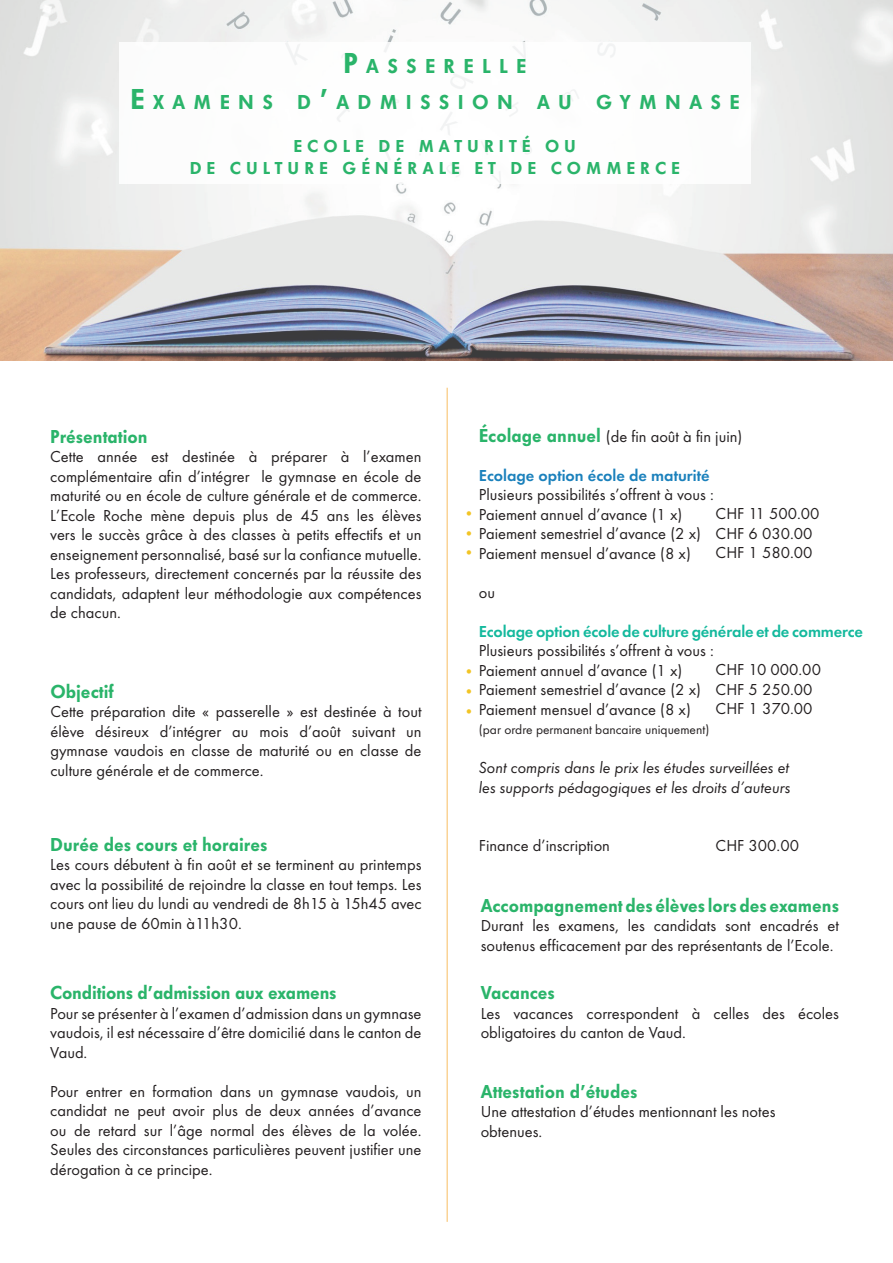
<style>
.page{position:relative;width:893px;height:1263px;background:#fff}
.page>*{position:absolute;margin:0;border:0;box-sizing:border-box;transform-origin:0 0}
.t1{font:800 21px/36px "Futura EF";letter-spacing:.4em;color:#2ab46a;text-align:center}
.t2{font:800 19.5px "Futura EF";color:#2ab46a}
.t3{font:800 18px/21.6px "Futura EF";letter-spacing:.28em;color:#2ab46a;text-align:center}
.t4{font:16.5px/19.5px "Futura EF";color:#231f20}
.t5{font:italic 16.5px/19.5px "Futura EF";color:#231f20}
.t6{font:600 16.5px "Futura EF";letter-spacing:-.01em;color:#14b99d}
.t7{font:600 16.5px "Futura EF";color:#1b81bc}
.t8{font:16.5px/19.8px "Minion Pro";color:#f2c425;text-align:justify}
.t9{font:13.5px "Futura EF";color:#231f20}
.s1{font-size:30px}
.s2{font-weight:800;font-size:19.5px;color:#2ab46a}
.s3{font-family:"Minion Pro";color:#f2c425}
</style>
<div class="page">
<img style="left:0;top:0;width:893px;height:361px">
<hr style="left:446px;top:388px;width:2px;height:834px;background:#fad396">
<div style="left:119px;top:43px;width:632px;height:141px;background:#fff"></div>
<p class="t1" style="left:130px;top:48px;width:611px"><span class="s1">P</span>ASSERELLE<br><span class="s1">E</span> XAMENS D<span class="s1">’</span>ADMISSION AU GYMNASE</p>
<p class="t3" style="left:190px;top:135px;width:492px">ECOLE DE MATURITÉ OU<br>DE CULTURE GÉNÉRALE ET DE COMMERCE</p>
<p class="t2" style="left:50px;top:425px;width:99px">Présentation</p>
<p class="t4" style="left:50px;top:447px;width:373px;text-align:justify">Cette année est destinée à préparer à l’examen complémentaire afin d’intégrer le gymnase en école de maturité ou en école de culture générale et de commerce.<br>L’Ecole Roche mène depuis plus de 45 ans les élèves vers le succès grâce à des classes à petits effectifs et un enseignement personnalisé, basé sur la confiance mutuelle.<br>Les professeurs, directement concernés par la réussite des candidats, adaptent leur méthodologie aux compétences de chacun.</p>
<p class="t2" style="left:50px;top:680px;width:65px">Objectif</p>
<p class="t4" style="left:50px;top:702px;width:373px;text-align:justify">Cette préparation dite « passerelle » est destinée à tout élève désireux d’intégrer au mois d’août suivant un gymnase vaudois en classe de maturité ou en classe de culture générale et de commerce.</p>
<p class="t2" style="left:50px;top:833px;width:218px">Durée des cours et horaires</p>
<p class="t4" style="left:50px;top:855px;width:373px;text-align:justify">Les cours débutent à fin août et se terminent au printemps avec la possibilité de rejoindre la classe en tout temps. Les cours ont lieu du lundi au vendredi de 8h15 à 15h45 avec une pause de 60min à11h30.</p>
<p class="t2" style="left:50px;top:981px;width:288px">Conditions d’admission aux examens</p>
<p class="t4" style="left:50px;top:1003px;width:373px;text-align:justify">Pour se présenter à l’examen d’admission dans un gymnase vaudois, il est nécessaire d’être domicilié dans le canton de Vaud.</p>
<p class="t4" style="left:50px;top:1081px;width:373px;text-align:justify">Pour entrer en formation dans un gymnase vaudois, un candidat ne peut avoir plus de deux années d’avance ou de retard sur l’âge normal des élèves de la volée.<br>Seules des circonstances particulières peuvent justifier une dérogation à ce principe.</p>
<p class="t4" style="left:479px;top:426px;width:265px"><span class="s2">Écolage annuel</span> (de fin août à fin juin)</p>
<p class="t7" style="left:479px;top:465px;width:232px">Ecolage option école de maturité</p>
<p class="t4" style="left:479px;top:485px;width:236px">Plusieurs possibilités s’offrent à vous :<br>Paiement annuel d’avance (1 x)<br>Paiement semestriel d’avance (2 x)<br>Paiement mensuel d’avance (8 x)</p>
<p class="t4" style="left:479px;top:582px;width:18px">ou</p>
<p class="t6" style="left:479px;top:621px;width:386px">Ecolage option école de culture générale et de commerce</p>
<p class="t4" style="left:479px;top:641px;width:236px">Plusieurs possibilités s’offrent à vous :</p>
<p class="t4" style="left:466px;top:660px;width:218px"><span class="s3">•</span> Paiement annuel d’avance (1 x)</p>
<p class="t4" style="left:466px;top:680px;width:237px"><span class="s3">•</span> Paiement semestriel d’avance (2 x)</p>
<p class="t4" style="left:466px;top:699px;width:226px"><span class="s3">•</span> Paiement mensuel d’avance (8 x)</p>
<p class="t9" style="left:479px;top:722px;width:232px">(par ordre permanent bancaire uniquement)</p>
<p class="t5" style="left:479px;top:758px;width:313px">Sont compris dans le prix les études surveillées et les supports pédagogiques et les droits d’auteurs</p>
<p class="t4" style="left:715px;top:504px;width:106px">CHF 11 500.00<br>CHF 6 030.00<br>CHF 1 580.00</p>
<p class="t8" style="left:466px;top:502px;width:8px">• • •</p>
<p class="t4" style="left:715px;top:660px;width:107px">CHF 10 000.00<br>CHF 5 250.00<br>CHF 1 370.00</p>
<p class="t4" style="left:479px;top:836px;width:133px">Finance d’inscription</p>
<p class="t4" style="left:715px;top:835px;width:85px">CHF 300.00</p>
<p class="t2" style="left:481px;top:894px;width:360px">Accompagnement des élèves lors des examens</p>
<p class="t4" style="left:481px;top:916px;width:360px">Durant les examens, les candidats sont encadrés et soutenus efficacement par des représentants de l’Ecole.</p>
<p class="t2" style="left:481px;top:981px;width:76px">Vacances</p>
<p class="t4" style="left:481px;top:1003px;width:360px">Les vacances correspondent à celles des écoles obligatoires du canton de Vaud.</p>
<p class="t2" style="left:481px;top:1079px;width:158px">Attestation d’études</p>
<p class="t4" style="left:481px;top:1102px;width:296px">Une attestation d’études mentionnant les notes obtenues.</p>
</div>
